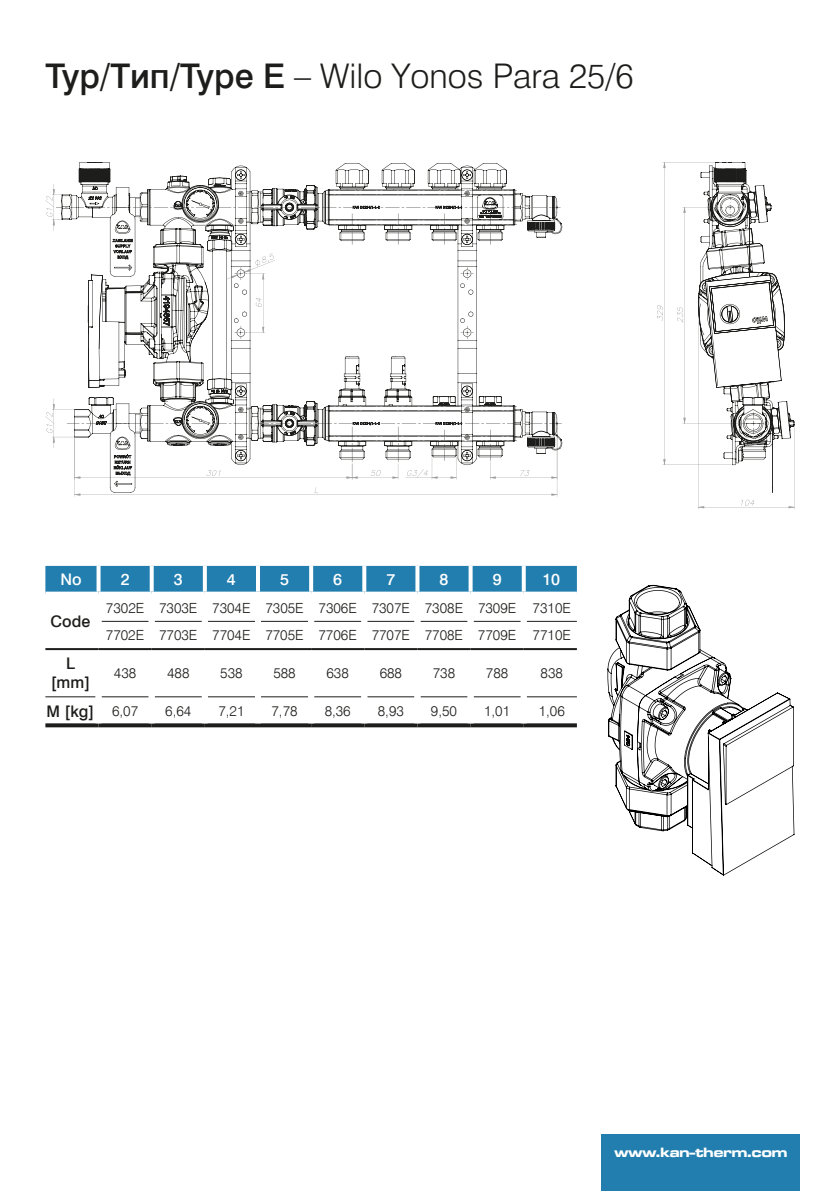
<style>
.page{position:relative;width:840px;height:1191px;background:#fff}
.page>*{position:absolute;margin:0;border:0;box-sizing:border-box;transform-origin:0 0}
.t1{font:34px "Swiss 721 Lt AT";color:#1d1d1b}
.t2{font:16px/19.2px "Swis 721 Md EU";color:#1d1d1b;text-align:center}
.t3{font:16px "Swis 721 Md EU";color:#fff}
.t4{font:14px/27.8px "Swis 721 Lt EU";color:#1d1d1b}
.t5{font:14px "Microgramma D Bol Ext";color:#fff}
.s1{font-family:"Swiss 721 Md AT"}
.s2{font-family:"Swis 721 Lt EU";font-size:14px}
</style>
<div class="page">
<div style="left:601px;top:1134px;width:198px;height:57px;background:#227eae"></div>
<svg style="left:45px;top:162px;width:749px;height:346px"></svg>
<svg style="left:607px;top:585px;width:187px;height:290px"></svg>
<div style="left:45px;top:566px;width:531px;height:25px;background:#227eae"></div>
<svg style="left:96px;top:566px;width:4px;height:25px"></svg>
<svg style="left:150px;top:566px;width:4px;height:25px"></svg>
<svg style="left:203px;top:566px;width:4px;height:25px"></svg>
<hr style="left:256px;top:566px;width:4px;height:25px;background:#fff">
<svg style="left:309px;top:566px;width:4px;height:25px"></svg>
<svg style="left:362px;top:566px;width:4px;height:25px"></svg>
<svg style="left:415px;top:566px;width:4px;height:25px"></svg>
<svg style="left:468px;top:566px;width:4px;height:25px"></svg>
<svg style="left:521px;top:566px;width:4px;height:25px"></svg>
<hr style="left:101px;top:621px;width:48px;height:1px;background:#1d1d1b">
<hr style="left:155px;top:621px;width:47px;height:1px;background:#1d1d1b">
<hr style="left:208px;top:621px;width:47px;height:1px;background:#1d1d1b">
<hr style="left:261px;top:621px;width:47px;height:1px;background:#1d1d1b">
<hr style="left:314px;top:621px;width:47px;height:1px;background:#1d1d1b">
<hr style="left:367px;top:621px;width:47px;height:1px;background:#1d1d1b">
<hr style="left:420px;top:621px;width:47px;height:1px;background:#1d1d1b">
<hr style="left:473px;top:621px;width:47px;height:1px;background:#1d1d1b">
<hr style="left:526px;top:621px;width:50px;height:1px;background:#1d1d1b">
<hr style="left:101px;top:696px;width:48px;height:1px;background:#1d1d1b">
<hr style="left:155px;top:696px;width:47px;height:1px;background:#1d1d1b">
<hr style="left:208px;top:696px;width:47px;height:1px;background:#1d1d1b">
<hr style="left:261px;top:696px;width:47px;height:1px;background:#1d1d1b">
<hr style="left:314px;top:696px;width:47px;height:1px;background:#1d1d1b">
<hr style="left:367px;top:696px;width:47px;height:1px;background:#1d1d1b">
<hr style="left:420px;top:696px;width:47px;height:1px;background:#1d1d1b">
<hr style="left:473px;top:696px;width:47px;height:1px;background:#1d1d1b">
<hr style="left:526px;top:696px;width:50px;height:1px;background:#1d1d1b">
<svg style="left:45px;top:723px;width:53px;height:4px"></svg>
<svg style="left:98px;top:723px;width:54px;height:4px"></svg>
<svg style="left:152px;top:723px;width:53px;height:4px"></svg>
<svg style="left:205px;top:723px;width:53px;height:4px"></svg>
<svg style="left:258px;top:723px;width:53px;height:4px"></svg>
<svg style="left:311px;top:723px;width:53px;height:4px"></svg>
<svg style="left:364px;top:723px;width:53px;height:4px"></svg>
<svg style="left:417px;top:723px;width:53px;height:4px"></svg>
<svg style="left:470px;top:723px;width:53px;height:4px"></svg>
<svg style="left:523px;top:723px;width:53px;height:4px"></svg>
<hr style="left:45px;top:696px;width:50px;height:1px;background:#1d1d1b">
<svg style="left:45px;top:591px;width:53px;height:3px"></svg>
<svg style="left:98px;top:591px;width:54px;height:3px"></svg>
<svg style="left:152px;top:591px;width:53px;height:3px"></svg>
<svg style="left:205px;top:591px;width:53px;height:1px"></svg>
<svg style="left:258px;top:591px;width:53px;height:1px"></svg>
<svg style="left:311px;top:591px;width:53px;height:3px"></svg>
<svg style="left:364px;top:591px;width:53px;height:3px"></svg>
<svg style="left:417px;top:591px;width:53px;height:3px"></svg>
<svg style="left:470px;top:591px;width:53px;height:3px"></svg>
<svg style="left:523px;top:591px;width:53px;height:3px"></svg>
<hr style="left:98px;top:648px;width:54px;height:2px;background:#1d1d1b">
<hr style="left:152px;top:648px;width:53px;height:2px;background:#1d1d1b">
<hr style="left:205px;top:648px;width:53px;height:2px;background:#1d1d1b">
<hr style="left:258px;top:648px;width:53px;height:2px;background:#1d1d1b">
<hr style="left:311px;top:648px;width:53px;height:2px;background:#1d1d1b">
<hr style="left:364px;top:648px;width:53px;height:2px;background:#1d1d1b">
<hr style="left:417px;top:648px;width:53px;height:2px;background:#1d1d1b">
<hr style="left:470px;top:648px;width:53px;height:2px;background:#1d1d1b">
<hr style="left:523px;top:648px;width:53px;height:2px;background:#1d1d1b">
<hr style="left:45px;top:648px;width:53px;height:2px;background:#1d1d1b">
<h1 class="t1" style="left:45px;top:56px;width:589px"><span class="s1">Typ/Тип/Type E</span> – Wilo Yonos Para 25/6</h1>
<p class="t3" style="left:60px;top:569px;width:23px">No</p>
<p class="t3" style="left:121px;top:569px;width:10px">2</p>
<p class="t3" style="left:174px;top:569px;width:10px">3</p>
<p class="t3" style="left:227px;top:569px;width:10px">4</p>
<p class="t3" style="left:280px;top:569px;width:10px">5</p>
<p class="t3" style="left:333px;top:569px;width:10px">6</p>
<p class="t3" style="left:386px;top:569px;width:10px">7</p>
<p class="t3" style="left:439px;top:569px;width:10px">8</p>
<p class="t3" style="left:492px;top:569px;width:10px">9</p>
<p class="t3" style="left:542px;top:569px;width:19px">10</p>
<p class="t2" style="left:51px;top:612px;width:41px">Code</p>
<p class="t4" style="left:106px;top:594px;width:466px">7302E 7303E 7304E 7305E 7306E 7307E 7308E 7309E 7310E<br>7702E 7703E 7704E 7705E 7706E 7707E 7708E 7709E 7710E</p>
<p class="t2" style="left:51px;top:654px;width:41px">L [mm]</p>
<p class="t4" style="left:114px;top:659px;width:24px">438</p>
<p class="t4" style="left:167px;top:659px;width:24px">488</p>
<p class="t4" style="left:220px;top:659px;width:24px">538</p>
<p class="t4" style="left:273px;top:659px;width:24px">588</p>
<p class="t4" style="left:326px;top:659px;width:24px">638</p>
<p class="t4" style="left:379px;top:659px;width:24px">688</p>
<p class="t4" style="left:432px;top:659px;width:24px">738</p>
<p class="t4" style="left:485px;top:659px;width:24px">788</p>
<p class="t4" style="left:540px;top:659px;width:24px">838</p>
<p class="t2" style="left:46px;top:702px;width:93px">M [kg] <span class="s2">6,07</span></p>
<p class="t4" style="left:165px;top:697px;width:28px">6,64</p>
<p class="t4" style="left:218px;top:697px;width:28px">7,21</p>
<p class="t4" style="left:271px;top:697px;width:28px">7,78</p>
<p class="t4" style="left:324px;top:697px;width:28px">8,36</p>
<p class="t4" style="left:377px;top:697px;width:28px">8,93</p>
<p class="t4" style="left:430px;top:697px;width:28px">9,50</p>
<p class="t4" style="left:484px;top:697px;width:28px">1,01</p>
<p class="t4" style="left:538px;top:697px;width:28px">1,06</p>
<p class="t5" style="left:614px;top:1142px;width:174px">www.kan-therm.com</p>
</div>
